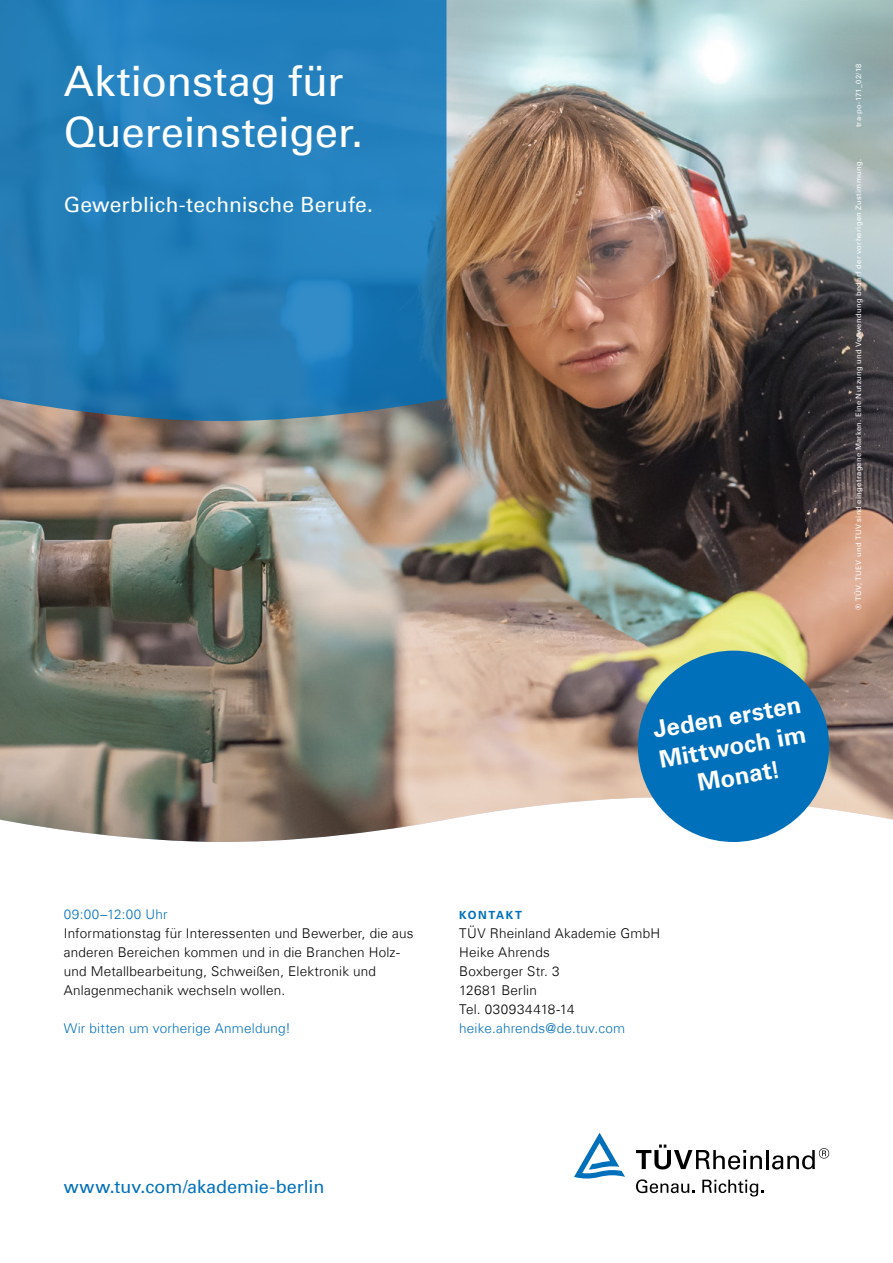
<style>
.page{position:relative;width:893px;height:1263px;background:#fff}
.page>*{position:absolute;margin:0;border:0;box-sizing:border-box;transform-origin:0 0}
._01_Headline{font:42px/51px "Univers Com 55 Roman";letter-spacing:-.005em;color:#fff}
._11_Eycatcher{font:700 24px/30px "Univers Com 65";color:#fff;text-align:center}
._02_Subheadline___In{font:21px "Univers Com 55 Roman";letter-spacing:.01em;color:#fff}
.t1{font:18px "Univers Com 55 Roman";color:#0070ba}
._03_Copy{font:300 13.5px/19.2px "Univers Com 45";letter-spacing:.015em;color:#000}
._03_Copy-2{font:300 13.5px "Univers Com 45";letter-spacing:.015em;color:#0070ba}
._03_Copy-3{font:300 13.5px "Univers Com 45";letter-spacing:.04em;color:#000}
._04_Copyheadline{font:700 11.25px "Univers Com 65";letter-spacing:.14em;color:#0070ba}
._10_Trademark_Protec{font:7.5px "Univers Com 55 Roman";letter-spacing:.05em;color:#fff}
</style>
<div class="page">
<svg style="left:636px;top:1144px;width:126px;height:25px"></svg>
<hr style="left:766px;top:1150px;width:3px;height:19px;background:#000">
<svg style="left:772px;top:1148px;width:57px;height:21px"></svg>
<svg style="left:636px;top:1179px;width:58px;height:14px"></svg>
<svg style="left:702px;top:1180px;width:61px;height:16px"></svg>
<svg style="left:574px;top:1133px;width:51px;height:45px"></svg>
<img style="left:0;top:0;width:893px;height:842px">
<svg style="left:0;top:0;width:446px;height:421px;background:#247db8"></svg>
<div style="left:638px;top:651px;width:191px;height:191px;background:#0070ba;border-radius:50%"></div>
<p class="_01_Headline" style="left:64px;top:55px;width:301px">Aktionstag für<br>Quereinsteiger.</p>
<p class="_02_Subheadline___In" style="left:64px;top:192px;width:311px">Gewerblich-technische Berufe.</p>
<p class="_11_Eycatcher" style="left:651px;top:715px;width:151px;rotate:-10deg">Jeden ersten<br>Mittwoch im<br>Monat!</p>
<p class="_03_Copy-2" style="left:64px;top:905px;width:105px">09:00–12:00 Uhr</p>
<p class="_03_Copy" style="left:64px;top:923px;width:351px">Informationstag für Interessenten und Bewerber, die aus anderen Bereichen kommen und in die Branchen Holz&shy;und Metallbearbeitung, Schweißen, Elektronik und Anlagenmechanik wechseln wollen.</p>
<p class="_03_Copy-2" style="left:64px;top:1020px;width:229px">Wir bitten um vorherige Anmeldung!</p>
<p class="_04_Copyheadline" style="left:459px;top:908px;width:64px">KONTAKT</p>
<p class="_03_Copy" style="left:459px;top:923px;width:203px">TÜV Rheinland Akademie GmbH</p>
<p class="_03_Copy" style="left:459px;top:942px;width:92px">Heike Ahrends</p>
<p class="_03_Copy" style="left:459px;top:961px;width:102px">Boxberger Str. 3</p>
<p class="_03_Copy" style="left:459px;top:981px;width:79px">12681 Berlin</p>
<p class="_03_Copy-3" style="left:459px;top:1001px;width:117px">Tel. 030934418-14</p>
<p class="_03_Copy-2" style="left:459px;top:1020px;width:167px">heike.ahrends@de.tuv.com</p>
<p class="_10_Trademark_Protec" style="left:854px;top:127px;width:65px;rotate:-90deg">tra-po-171_02/18</p>
<p class="_10_Trademark_Protec" style="left:854px;top:610px;width:452px;rotate:-90deg">® TÜV, TUEV und TUV sind eingetragene Marken. Eine Nutzung und Verwendung bedarf der vorherigen Zustimmung.</p>
<h3 class="t1" style="left:64px;top:1175px;width:262px">www.tuv.com/akademie-berlin</h3>
</div>
